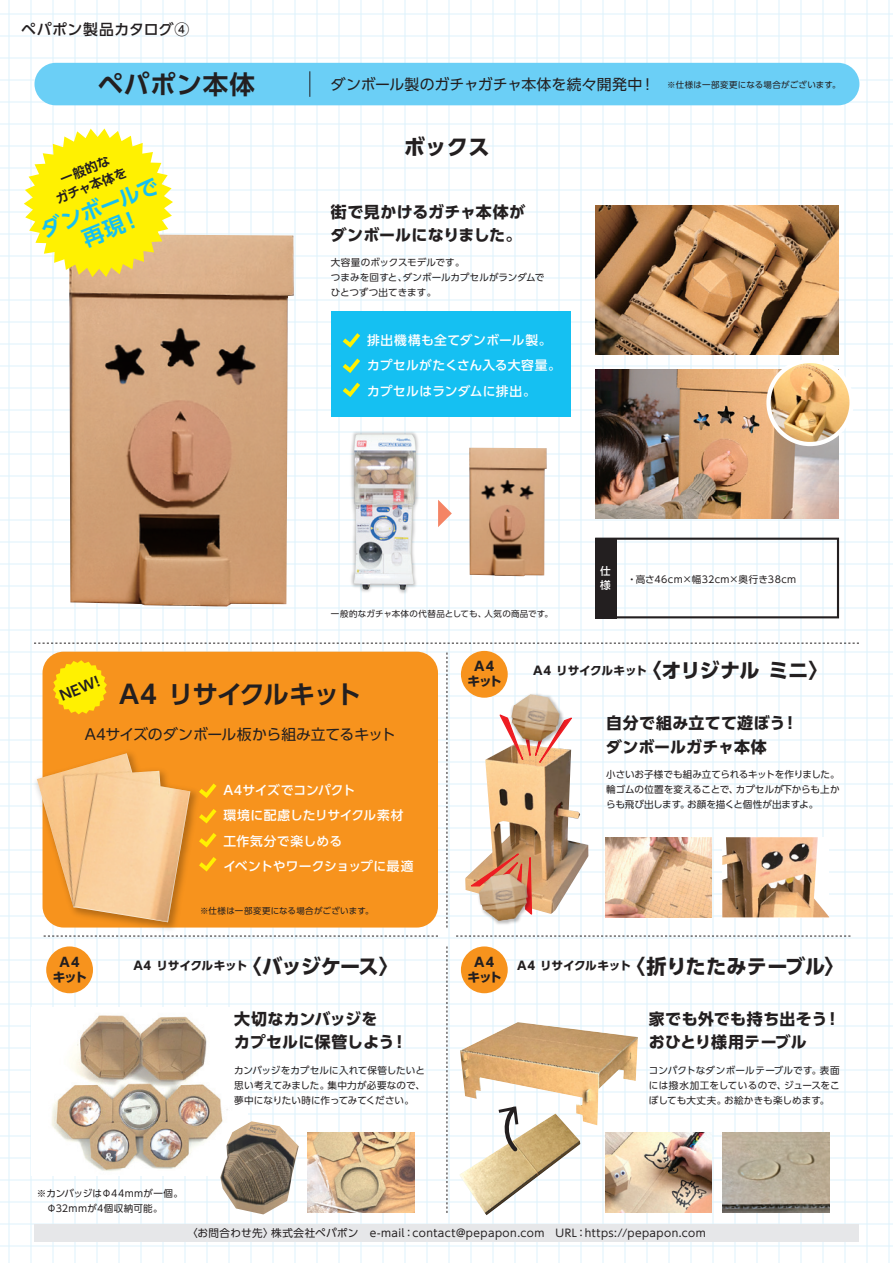
<style>
.page{position:relative;width:893px;height:1263px;background:#fff}
.page>*{position:absolute;margin:0;border:0;box-sizing:border-box;transform-origin:0 0}
.t1{font:700 25.5px "UD Shin Go Pro De";letter-spacing:-.05em;color:#231f20}
.t2{font:700 25.5px "UD Shin Go Pro De";letter-spacing:.025em;color:#231f20}
.t3{font:700 21.3px/23.4px "UD Shin Go Pro De";color:#15c0f2;text-align:center}
.t4{font:700 21.3px "UD Shin Go Pro";color:#231f20}
.t5{font:700 20.25px "UD Shin Go Pro";color:#231f20}
.t6{font:700 15.9px/23.4px "UD Shin Go Pro";letter-spacing:.015em;color:#231f20}
.t7{font:14.85px "UD Shin Go Pro";letter-spacing:-.005em;color:#231f20}
.t8{font:500 14.85px "UD Shin Go Pro";letter-spacing:.035em;color:#231f20}
.t9{font:700 13.8px "UD Shin Go Pro De";color:#231f20}
.t10{font:500 12.75px/25.5px "UD Shin Go Pro";letter-spacing:.02em;color:#fff}
.t11{font:700 12.75px/14.9px "UD Shin Go Pro";letter-spacing:-.105em;color:#231f20;text-align:center}
.t12{font:700 12.75px/17px "UD Shin Go Pro De";color:#231f20;text-align:center}
.t13{font:700 11.7px "UD Shin Go Pro";letter-spacing:-.02em;color:#231f20}
.t14{font:10.65px "UD Shin Go Pro";letter-spacing:.04em;color:#231f20}
.t15{font:500 10.65px/13.4px "UD Shin Go Pro";color:#fff}
.t16{font:9.6px/14.9px "UD Shin Go Pro";letter-spacing:.005em;color:#231f20;text-align:justify}
.t17{font:9.6px/14.9px "UD Shin Go Pro";letter-spacing:.025em;color:#231f20}
.t18{font:9.6px "UD Shin Go Pro";letter-spacing:.04em;color:#231f20}
.t19{font:8.55px "UD Shin Go Pro";letter-spacing:.03em;color:#231f20}
.s1{font-size:20.25px}
</style>
<div class="page">
<div style="left:0;top:0;width:893px;height:1263px;background:linear-gradient(to right,#fcfdfe,#fbfdfe)"></div>
<img style="left:31px;top:1007px;width:217px;height:169px">
<img style="left:69px;top:234px;width:225px;height:372px">
<img style="left:469px;top:448px;width:78px;height:128px">
<img style="left:595px;top:369px;width:244px;height:150px">
<img style="left:595px;top:205px;width:244px;height:150px">
<div style="left:34px;top:63px;width:825px;height:42px;background:#6bcff6;border-radius:21px"></div>
<svg style="left:310px;top:71px;width:1px;height:26px"></svg>
<svg style="left:34px;top:643px;width:825px;height:1px"></svg>
<svg style="left:455px;top:936px;width:395px;height:1px"></svg>
<svg style="left:43px;top:936px;width:395px;height:1px"></svg>
<svg style="left:24px;top:129px;width:149px;height:148px"></svg>
<svg style="left:617px;top:538px;width:222px;height:80px"></svg>
<div style="left:595px;top:538px;width:22px;height:80px;background:#231f20"></div>
<div style="left:331px;top:312px;width:239px;height:105px;background:#15c0f2"></div>
<svg style="left:343px;top:333px;width:17px;height:15px"></svg>
<svg style="left:343px;top:359px;width:17px;height:14px"></svg>
<svg style="left:343px;top:383px;width:17px;height:14px"></svg>
<div style="left:34px;top:1225px;width:825px;height:17px;background:#e6e7e9"></div>
<img style="left:349px;top:429px;width:72px;height:166px">
<img style="left:354px;top:434px;width:62px;height:156px">
<svg style="left:438px;top:500px;width:14px;height:27px"></svg>
<img style="left:768px;top:361px;width:84px;height:83px;border-radius:42px">
<div style="left:766px;top:359px;width:88px;height:87px;border:4px solid #fff;border-radius:50%"></div>
<svg style="left:446px;top:652px;width:1px;height:275px"></svg>
<svg style="left:446px;top:946px;width:1px;height:267px"></svg>
<div style="left:461px;top:651px;width:47px;height:47px;background:#f7931d;border-radius:50%"></div>
<img style="left:605px;top:837px;width:107px;height:80px">
<div style="left:461px;top:946px;width:47px;height:47px;background:#f7931d;border-radius:50%"></div>
<img style="left:605px;top:1133px;width:107px;height:80px">
<img style="left:722px;top:1133px;width:107px;height:80px">
<div style="left:46px;top:946px;width:47px;height:47px;background:#f7931d;border-radius:50%"></div>
<img style="left:308px;top:1133px;width:106px;height:80px">
<img style="left:220px;top:1121px;width:79px;height:93px">
<img style="left:460px;top:1022px;width:178px;height:103px">
<img style="left:465px;top:744px;width:123px;height:170px">
<div style="left:43px;top:652px;width:395px;height:275px;background:#f7931d;border-radius:21px"></div>
<svg style="left:53px;top:660px;width:54px;height:54px"></svg>
<img style="left:29px;top:746px;width:174px;height:189px">
<img style="left:37px;top:753px;width:153px;height:169px">
<svg style="left:199px;top:783px;width:17px;height:15px"></svg>
<svg style="left:199px;top:809px;width:17px;height:14px"></svg>
<svg style="left:199px;top:833px;width:17px;height:14px"></svg>
<svg style="left:199px;top:857px;width:17px;height:14px"></svg>
<img style="left:722px;top:837px;width:107px;height:80px">
<svg style="left:497px;top:712px;width:78px;height:52px"></svg>
<img style="left:509px;top:692px;width:57px;height:54px">
<img style="left:511px;top:694px;width:49px;height:48px">
<svg style="left:467px;top:852px;width:66px;height:65px"></svg>
<img style="left:476px;top:872px;width:58px;height:54px">
<img style="left:479px;top:874px;width:49px;height:47px">
<img style="left:459px;top:1113px;width:121px;height:102px">
<svg style="left:499px;top:1103px;width:22px;height:52px"></svg>
<h3 class="t8" style="left:21px;top:17px;width:169px">ペパポン製品カタログ④</h3>
<h1 class="t2" style="left:98px;top:64px;width:159px">ペパポン本体</h1>
<h3 class="t7" style="left:331px;top:72px;width:325px">ダンボール製のガチャガチャ本体を続々開発中！</h3>
<h3 class="t12" style="left:47px;top:176px;width:77px;rotate:-22deg">一般的な<br>ガチャ本体を</h3>
<h2 class="t3" style="left:38px;top:219px;width:126px;rotate:-22deg">ダンボールで再現！</h2>
<h2 class="t4" style="left:404px;top:130px;width:88px">ボックス</h2>
<h3 class="t6" style="left:331px;top:200px;width:196px">街で見かけるガチャ本体がダンボールになりました。</h3>
<p class="t16" style="left:331px;top:255px;width:215px;text-align:left">大容量のボックスモデルです。<br>つまみを回すと、ダンボールカプセルがランダムでひとつずつ出てきます。</p>
<h3 class="t10" style="left:367px;top:327px;width:195px">排出機構も全てダンボール製。カプセルがたくさん入る大容量。カプセルはランダムに排出。</h3>
<p class="t19" style="left:667px;top:78px;width:175px">※仕様は一部変更になる場合がございます。</p>
<p class="t19" style="left:331px;top:606px;width:224px">一般的なガチャ本体の代替品としても、人気の商品です。</p>
<p class="t15" style="left:600px;top:564px;width:12px">仕様</p>
<p class="t18" style="left:627px;top:572px;width:170px">・高さ46cm×幅32cm×奥行き38cm</p>
<h3 class="t9" style="left:56px;top:686px;width:43px;rotate:-22deg">NEW!</h3>
<h1 class="t1" style="left:119px;top:673px;width:244px">A4 リサイクルキット</h1>
<h3 class="t7" style="left:85px;top:722px;width:312px">A4サイズのダンボール板から組み立てるキット</h3>
<h3 class="t11" style="left:53px;top:954px;width:36px">A4キット</h3>
<h3 class="t10" style="left:223px;top:777px;width:192px">A4サイズでコンパクト<br>環境に配慮したリサイクル素材工作気分で楽しめる<br>イベントやワークショップに最適</h3>
<p class="t19" style="left:200px;top:904px;width:175px">※仕様は一部変更になる場合がございます。</p>
<p class="t13" style="left:133px;top:956px;width:267px">A4 リサイクルキット<span class="s1">〈バッジケース〉</span></p>
<h3 class="t6" style="left:234px;top:1006px;width:175px">大切なカンバッジを<br>カプセルに保管しよう！</h3>
<p class="t16" style="left:234px;top:1062px;width:192px">カンバッジをカプセルに入れて保管したいと思い考えてみました。集中力が必要なので、夢中になりたい時に作ってみてください。</p>
<p class="t17" style="left:37px;top:1186px;width:148px">※カンバッジはΦ44mmが一個。　Φ32mmが4個収納可能。</p>
<h3 class="t11" style="left:468px;top:659px;width:36px">A4キット</h3>
<p class="t13" style="left:533px;top:661px;width:297px">A4 リサイクルキット<span class="s1">〈オリジナル ミニ〉</span></p>
<h3 class="t6" style="left:606px;top:711px;width:194px">自分で組み立てて遊ぼう！ダンボールガチャ本体</h3>
<p class="t16" style="left:606px;top:767px;width:235px">小さいお子様でも組み立てられるキットを作りました。輪ゴムの位置を変えることで、カプセルが下からも上からも飛び出します。お顔を描くと個性が出ますよ。</p>
<h3 class="t11" style="left:474px;top:954px;width:22px">A4</h3>
<h3 class="t5" style="left:517px;top:949px;width:329px"><sup>A4</sup> <sup>リサイクルキット</sup>〈折りたたみテーブル〉</h3>
<h3 class="t11" style="left:468px;top:969px;width:36px">キット</h3>
<h3 class="t6" style="left:649px;top:1006px;width:193px">家でも外でも持ち出そう！おひとり様用テーブル</h3>
<p class="t16" style="left:649px;top:1062px;width:192px">コンパクトなダンボールテーブルです。表面には撥水加工をしているので、ジュースをこぼしても大丈夫。お絵かきも楽しめます。</p>
<p class="t14" style="left:187px;top:1225px;width:520px">〈お問合わせ先〉株式会社ペパポン　e-mail：contact@pepapon.com　URL：https://pepapon.com</p>
</div>
